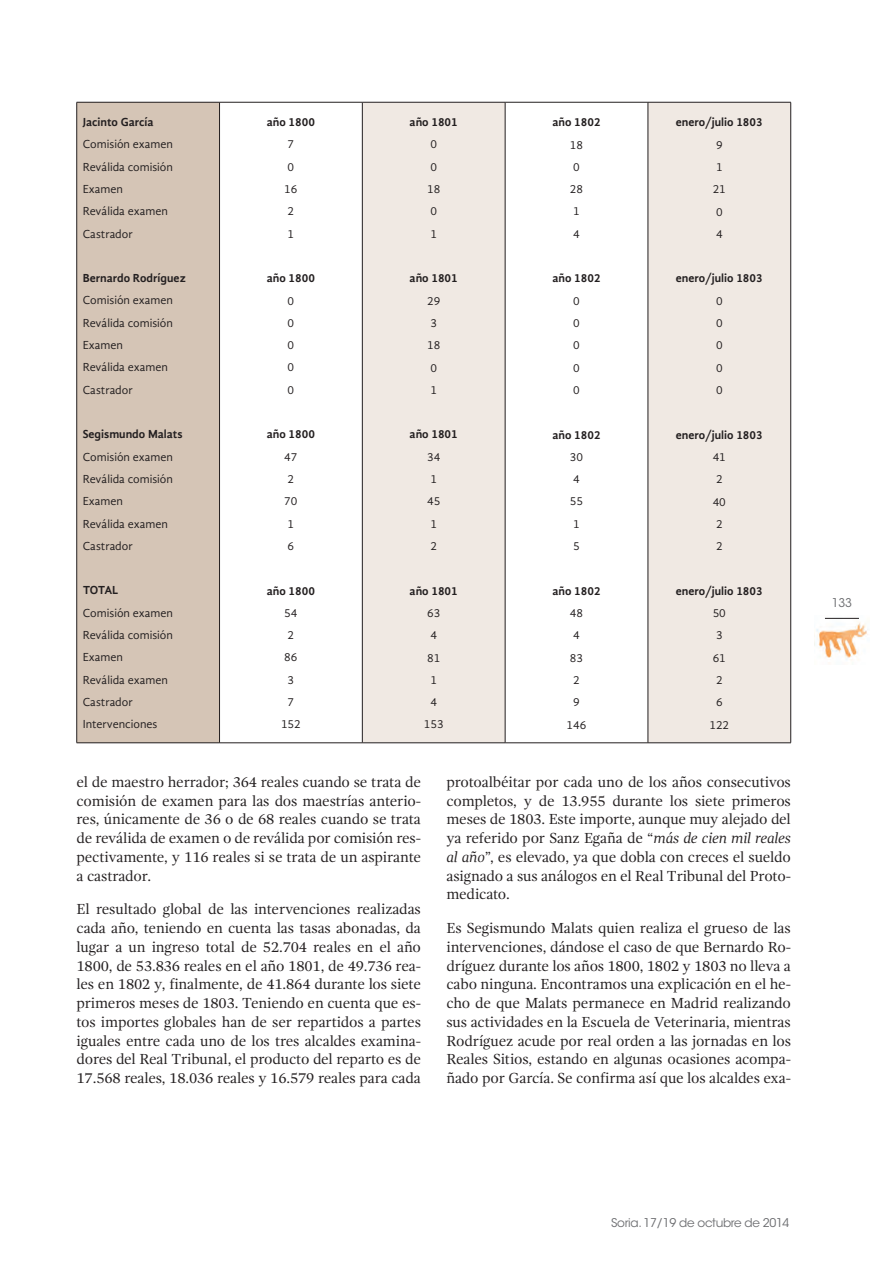
<style>
.page{position:relative;width:893px;height:1263px;background:#fff}
.page>*{position:absolute;margin:0;border:0;box-sizing:border-box;transform-origin:0 0}
.t1{font:15px/18.8px "Gandhi Serif";letter-spacing:-.01em;color:#231f20;text-align:justify}
.t2{font:12px/22.4px "Gandhi Sans";color:#231f20}
.t3{font:700 12px/22.4px "Gandhi Sans";color:#231f20;text-align:center}
.t4{font:12px "ITC Avant Garde Std";letter-spacing:-.025em;color:#6c6d70}
.s1{font-weight:700}
.s2{font-weight:400}
.s3{font-style:italic}
</style>
<div class="page">
<img style="left:816px;top:617px;width:52px;height:44px">
<hr style="left:825px;top:618px;width:34px;height:1px;background:#231f20">
<div style="left:77px;top:102px;width:143px;height:641px;background:#d5c5b6"></div>
<svg style="left:363px;top:103px;width:427px;height:639px;fill:#f0e9e3"></svg>
<hr style="left:77px;top:102px;width:143px;height:1px;background:#231f20">
<hr style="left:76px;top:102px;width:1px;height:641px;background:#231f20">
<hr style="left:220px;top:102px;width:142px;height:1px;background:#231f20">
<hr style="left:219px;top:102px;width:1px;height:641px;background:#231f20">
<hr style="left:362px;top:102px;width:143px;height:1px;background:#231f20">
<hr style="left:362px;top:102px;width:1px;height:641px;background:#231f20">
<hr style="left:505px;top:102px;width:143px;height:1px;background:#231f20">
<hr style="left:505px;top:102px;width:1px;height:641px;background:#231f20">
<hr style="left:648px;top:102px;width:143px;height:1px;background:#231f20">
<hr style="left:648px;top:102px;width:1px;height:641px;background:#231f20">
<hr style="left:790px;top:102px;width:1px;height:641px;background:#231f20">
<hr style="left:77px;top:742px;width:143px;height:1px;background:#231f20">
<hr style="left:220px;top:742px;width:142px;height:1px;background:#231f20">
<hr style="left:362px;top:742px;width:143px;height:1px;background:#231f20">
<hr style="left:505px;top:742px;width:143px;height:1px;background:#231f20">
<hr style="left:648px;top:742px;width:143px;height:1px;background:#231f20">
<p class="t2" style="left:83px;top:111px;width:92px"><span class="s1">Jacinto García<br></span>Comisión examen<br>Reválida comisión<br>Examen<br>Reválida examen<br>Castrador</p>
<p class="t2" style="left:83px;top:267px;width:105px"><span class="s1">Bernardo Rodríguez<br></span>Comisión examen<br>Reválida comisión<br>Examen<br>Reválida examen<br>Castrador</p>
<p class="t2" style="left:83px;top:423px;width:101px"><span class="s1">Segismundo Malats<br></span>Comisión examen<br>Reválida comisión<br>Examen<br>Reválida examen<br>Castrador</p>
<p class="t2" style="left:83px;top:579px;width:92px"><span class="s1">TOTAL<br></span>Comisión examen<br>Reválida comisión<br>Examen<br>Reválida examen<br>Castrador<br>Intervenciones</p>
<p class="t3" style="left:267px;top:111px;width:50px">año 1800<br><span class="s2">7<br>0<br>16<br>2<br>1</span></p>
<p class="t3" style="left:267px;top:267px;width:50px">año 1800<br><span class="s2">0<br>0<br>0<br>0<br>0</span></p>
<p class="t3" style="left:267px;top:423px;width:50px">año 1800<br><span class="s2">47<br>2<br>70<br>1<br>6</span></p>
<p class="t2" style="left:267px;top:579px;width:50px;text-align:center"><span class="s1">año 1800<br></span>54<br>2<br>86<br>3<br>7<br>152</p>
<p class="t3" style="left:410px;top:111px;width:50px">año 1801<br><span class="s2">0<br>0<br>18<br>0<br>1</span></p>
<p class="t3" style="left:410px;top:267px;width:50px">año 1801<br><span class="s2">29<br>3<br>18<br>0<br>1</span></p>
<p class="t3" style="left:410px;top:423px;width:50px">año 1801<br><span class="s2">34<br>1<br>45<br>1<br>2</span></p>
<p class="t2" style="left:410px;top:579px;width:50px;text-align:center"><span class="s1">año 1801<br></span>63<br>4<br>81<br>1<br>4<br>153</p>
<p class="t3" style="left:552px;top:111px;width:50px">año 1802<br><span class="s2">18<br>0<br>28<br>1<br>4</span></p>
<p class="t3" style="left:552px;top:267px;width:50px">año 1802<br><span class="s2">0<br>0<br>0<br>0<br>0</span></p>
<p class="t3" style="left:552px;top:423px;width:50px">año 1802<br><span class="s2">30<br>4<br>55<br>1<br>5</span></p>
<p class="t2" style="left:552px;top:579px;width:50px;text-align:center"><span class="s1">año 1802<br></span>48<br>4<br>83<br>2<br>9<br>146</p>
<p class="t3" style="left:676px;top:111px;width:88px">enero/julio 1803<br><span class="s2">9<br>1<br>21<br>0<br>4</span></p>
<p class="t3" style="left:676px;top:267px;width:88px">enero/julio 1803<br><span class="s2">0<br>0<br>0<br>0<br>0</span></p>
<p class="t3" style="left:676px;top:423px;width:88px">enero/julio 1803<br><span class="s2">41<br>2<br>40<br>2<br>2</span></p>
<p class="t3" style="left:676px;top:579px;width:88px">enero/julio 1803<br><span class="s2">50<br>3<br>61<br>2<br>6<br>122</span></p>
<p class="t1" style="left:77px;top:772px;width:346px">el de maestro herrador; 364 reales cuando se trata de comisión de examen para las dos maestrías anterio&shy;res, únicamente de 36 o de 68 reales cuando se trata de reválida de examen o de reválida por comisión res&shy;pectivamente, y 116 reales si se trata de un aspirante a castrador.</p>
<p class="t1" style="left:77px;top:900px;width:346px">El resultado global de las intervenciones realizadas cada año, teniendo en cuenta las tasas abonadas, da lugar a un ingreso total de 52.704 reales en el año 1800, de 53.836 reales en el año 1801, de 49.736 rea&shy;les en 1802 y, finalmente, de 41.864 durante los siete primeros meses de 1803. Teniendo en cuenta que es&shy;tos importes globales han de ser repartidos a partes iguales entre cada uno de los tres alcaldes examina&shy;dores del Real Tribunal, el producto del reparto es de 17.568 reales, 18.036 reales y 16.579 reales para cada</p>
<p class="t1" style="left:446px;top:772px;width:346px">protoalbéitar por cada uno de los años consecutivos completos, y de 13.955 durante los siete primeros meses de 1803. Este importe, aunque muy alejado del ya referido por Sanz Egaña de “<span class="s3">más de cien mil reales al año</span>”, es elevado, ya que dobla con creces el sueldo asignado a sus análogos en el Real Tribunal del Proto&shy;medicato.</p>
<p class="t1" style="left:446px;top:919px;width:346px">Es Segismundo Malats quien realiza el grueso de las intervenciones, dándose el caso de que Bernardo Ro&shy;dríguez durante los años 1800, 1802 y 1803 no lleva a cabo ninguna. Encontramos una explicación en el he&shy;cho de que Malats permanece en Madrid realizando sus actividades en la Escuela de Veterinaria, mientras Rodríguez acude por real orden a las jornadas en los Reales Sitios, estando en algunas ocasiones acompa&shy;ñado por García. Se confirma así que los alcaldes exa-</p>
<p class="t4" style="left:832px;top:596px;width:22px">133</p>
<p class="t4" style="left:611px;top:1215px;width:180px">Soria. 17/19 de octubre de 2014</p>
</div>
